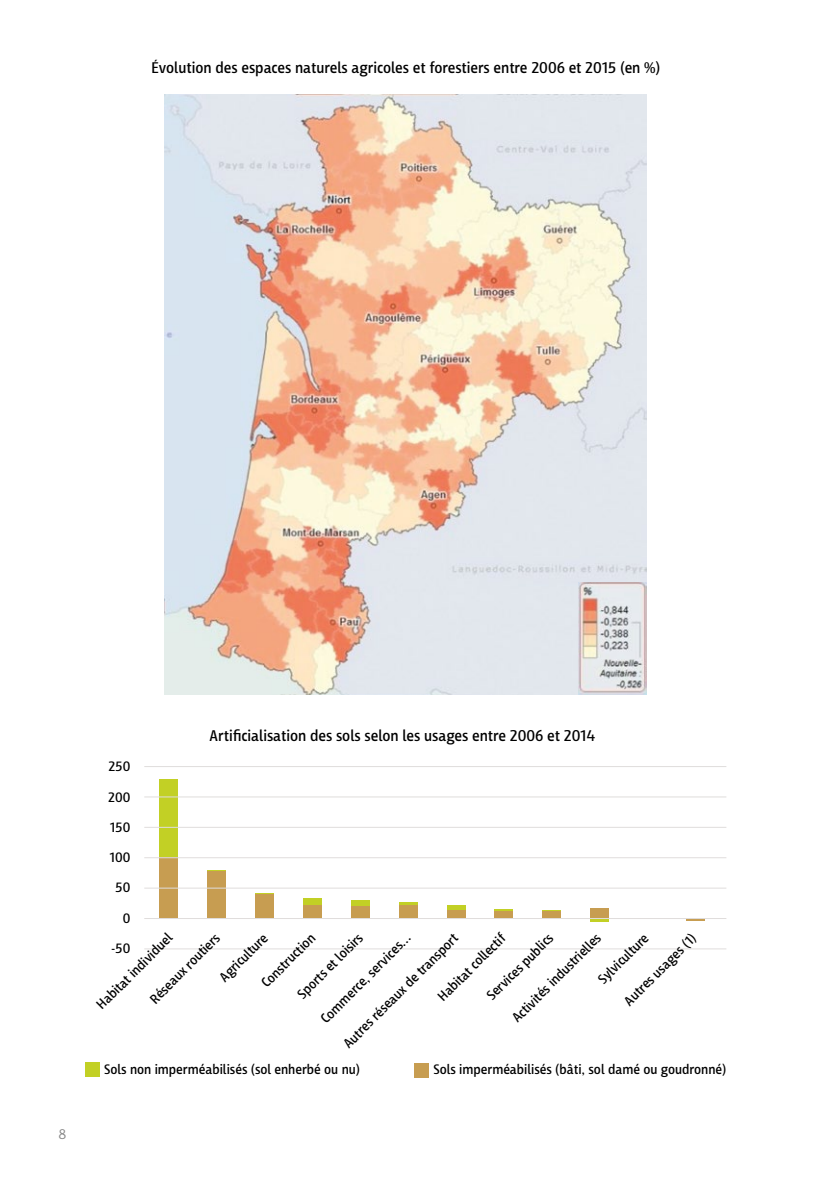
<style>
.page{position:relative;width:840px;height:1191px;background:#fff}
.page>*{position:absolute;margin:0;border:0;box-sizing:border-box;transform-origin:0 0}
.t1{font:16px "Iro Sans";color:#000}
.t2{font:14px/30.2px "Iro Sans";color:#000;text-align:right}
.t3{font:14px "Iro Sans";color:#878787}
</style>
<div class="page">
<div style="left:159px;top:779px;width:19px;height:78px;background:#c2d025"></div>
<div style="left:159px;top:857px;width:19px;height:61px;background:#c79d51"></div>
<div style="left:207px;top:870px;width:19px;height:48px;background:#c79d51"></div>
<svg style="left:207px;top:870px;width:19px;height:1px"></svg>
<div style="left:255px;top:894px;width:19px;height:23px;background:#c79d51"></div>
<svg style="left:255px;top:893px;width:19px;height:1px"></svg>
<div style="left:303px;top:904px;width:18px;height:13px;background:#c79d51"></div>
<div style="left:303px;top:898px;width:18px;height:6px;background:#c2d025"></div>
<div style="left:350px;top:906px;width:19px;height:11px;background:#c79d51"></div>
<div style="left:350px;top:900px;width:19px;height:6px;background:#c2d025"></div>
<div style="left:398px;top:904px;width:19px;height:13px;background:#c79d51"></div>
<svg style="left:399px;top:902px;width:18px;height:2px"></svg>
<div style="left:446px;top:909px;width:19px;height:8px;background:#c79d51"></div>
<div style="left:446px;top:904px;width:19px;height:5px;background:#c2d025"></div>
<div style="left:494px;top:910px;width:19px;height:7px;background:#c79d51"></div>
<svg style="left:494px;top:909px;width:19px;height:1px"></svg>
<svg style="left:542px;top:910px;width:19px;height:1px"></svg>
<div style="left:542px;top:911px;width:19px;height:6px;background:#c79d51"></div>
<svg style="left:686px;top:919px;width:18px;height:1px"></svg>
<div style="left:590px;top:908px;width:18px;height:10px;background:#c79d51"></div>
<hr style="left:590px;top:918px;width:18px;height:3px;background:#c2d025">
<hr style="left:144px;top:766px;width:582px;height:1px;background:#e0dddc">
<hr style="left:144px;top:796px;width:582px;height:1px;background:#e0dddc">
<hr style="left:144px;top:827px;width:582px;height:1px;background:#e0dddc">
<hr style="left:144px;top:857px;width:582px;height:1px;background:#e0dddc">
<hr style="left:144px;top:887px;width:582px;height:1px;background:#e0dddc">
<hr style="left:144px;top:918px;width:582px;height:1px;background:#e0dddc">
<hr style="left:144px;top:948px;width:582px;height:1px;background:#e0dddc">
<div style="left:414px;top:1063px;width:14px;height:14px;background:#c79d51"></div>
<div style="left:85px;top:1062px;width:14px;height:14px;background:#c2d025"></div>
<img style="left:164px;top:95px;width:482px;height:600px">
<img style="left:578px;top:582px;width:68px;height:113px">
<p class="t1" style="left:151px;top:58px;width:510px">Évolution des espaces naturels agricoles et forestiers entre 2006 et 2015 (en %)</p>
<p class="t3" style="left:58px;top:1126px;width:9px">8</p>
<p class="t1" style="left:209px;top:726px;width:388px">Artificialisation des sols selon les usages entre 2006 et 2014</p>
<p class="t2" style="left:108px;top:751px;width:24px">250<br>200<br>150<br>100<br>50<br>0 -50</p>
<p class="t2" style="left:429px;top:988px;width:91px;rotate:-45deg">Habitat collectif</p>
<p class="t2" style="left:88px;top:996px;width:103px;rotate:-45deg">Habitat individuel</p>
<p class="t2" style="left:615px;top:992px;width:97px;rotate:-45deg">Autres usages (1)</p>
<p class="t2" style="left:334px;top:1035px;width:158px;rotate:-45deg">Autres réseaux de transport</p>
<p class="t2" style="left:141px;top:990px;width:94px;rotate:-45deg">Réseaux routiers</p>
<p class="t2" style="left:288px;top:986px;width:88px;rotate:-45deg">Sports et loisirs</p>
<p class="t2" style="left:478px;top:987px;width:90px;rotate:-45deg">Services publics</p>
<p class="t2" style="left:503px;top:1009px;width:121px;rotate:-45deg">Activités industrielles</p>
<p class="t2" style="left:211px;top:968px;width:64px;rotate:-45deg">Agriculture</p>
<p class="t2" style="left:589px;top:971px;width:67px;rotate:-45deg">Sylviculture</p>
<p class="t2" style="left:253px;top:974px;width:71px;rotate:-45deg">Construction</p>
<p class="t2" style="left:312px;top:1010px;width:122px;rotate:-45deg">Commerce, services...</p>
<p class="t2" style="left:104px;top:1054px;width:258px">Sols non imperméabilisés (sol enherbé ou nu)</p>
<p class="t2" style="left:433px;top:1054px;width:295px">Sols imperméabilisés (bâti, sol damé ou goudronné)</p>
</div>
